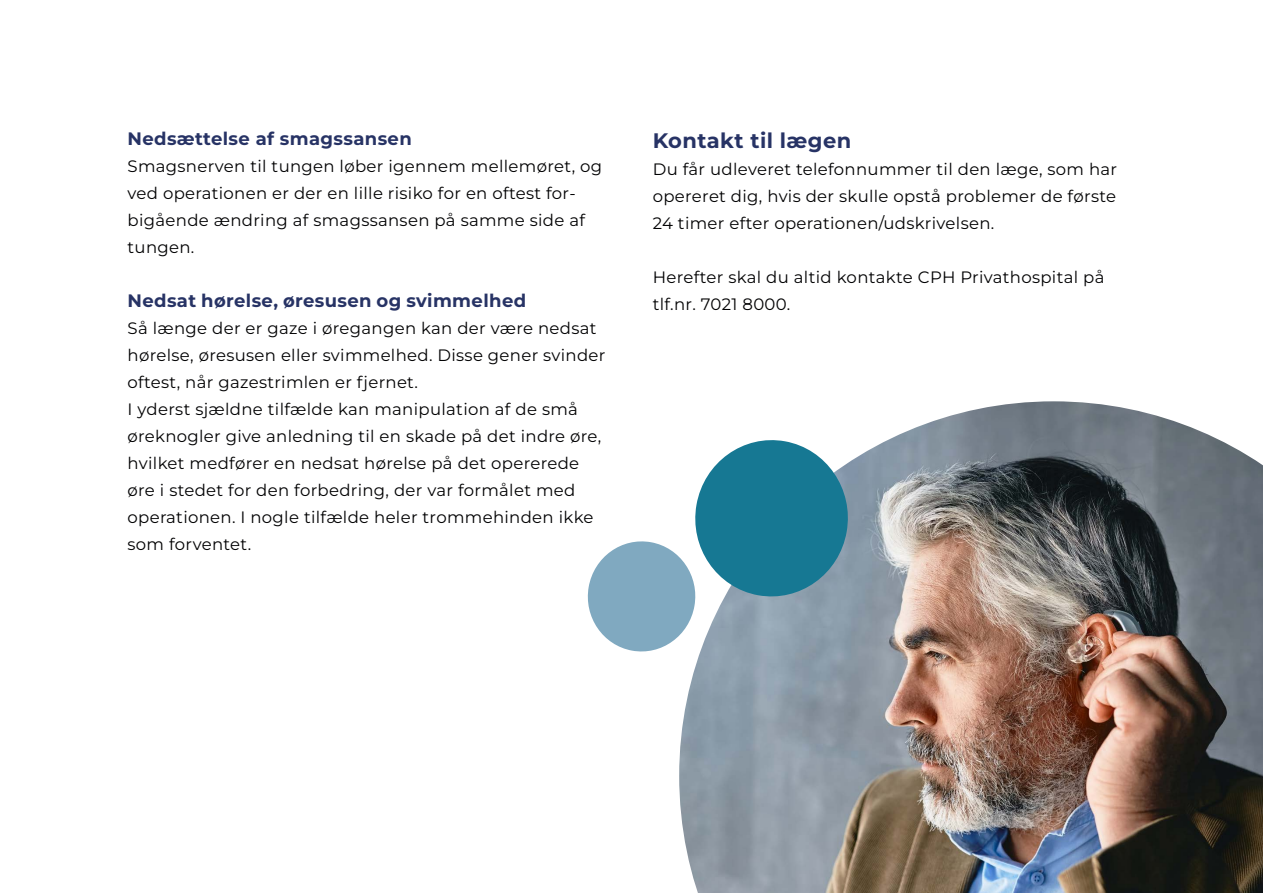
<style>
.page{position:relative;width:1263px;height:893px;background:#fff}
.page>*{position:absolute;margin:0;border:0;box-sizing:border-box;transform-origin:0 0}
.t1{font:700 21px "Montserrat";letter-spacing:.02em;color:#273365}
.t2{font:700 18px "Montserrat";letter-spacing:.02em;color:#273365}
.t3{font:16.5px/27px "Montserrat";letter-spacing:.02em;color:#020203}
</style>
<div class="page">
<img style="left:679px;top:401px;width:584px;height:492px">
<svg style="left:587px;top:434px;width:267px;height:222px"></svg>
<p class="t2" style="left:128px;top:126px;width:286px">Nedsættelse af smagssansen</p>
<p class="t3" style="left:128px;top:152px;width:476px">Smagsnerven til tungen løber igennem mellemøret, og ved operationen er der en lille risiko for en oftest for&shy;bigående ændring af smagssansen på samme side af tungen.</p>
<p class="t2" style="left:128px;top:288px;width:400px">Nedsat hørelse, øresusen og svimmelhed</p>
<p class="t3" style="left:128px;top:314px;width:479px">Så længe der er gaze i øregangen kan der være nedsat hørelse, øresusen eller svimmelhed. Disse gener svinder oftest, når gazestrimlen er fjernet.<br>I yderst sjældne tilfælde kan manipulation af de små øreknogler give anledning til en skade på det indre øre, hvilket medfører en nedsat hørelse på det opererede øre i stedet for den forbedring, der var formålet med operationen. I nogle tilfælde heler trommehinden ikke som forventet.</p>
<p class="t1" style="left:653px;top:125px;width:200px">Kontakt til lægen</p>
<p class="t3" style="left:653px;top:155px;width:466px;text-align:justify">Du får udleveret telefonnummer til den læge, som har opereret dig, hvis der skulle opstå problemer de første 24 timer efter operationen/udskrivelsen.</p>
<p class="t3" style="left:653px;top:263px;width:453px">Herefter skal du altid kontakte CPH Privathospital på tlf.nr. 7021 8000.</p>
</div>
